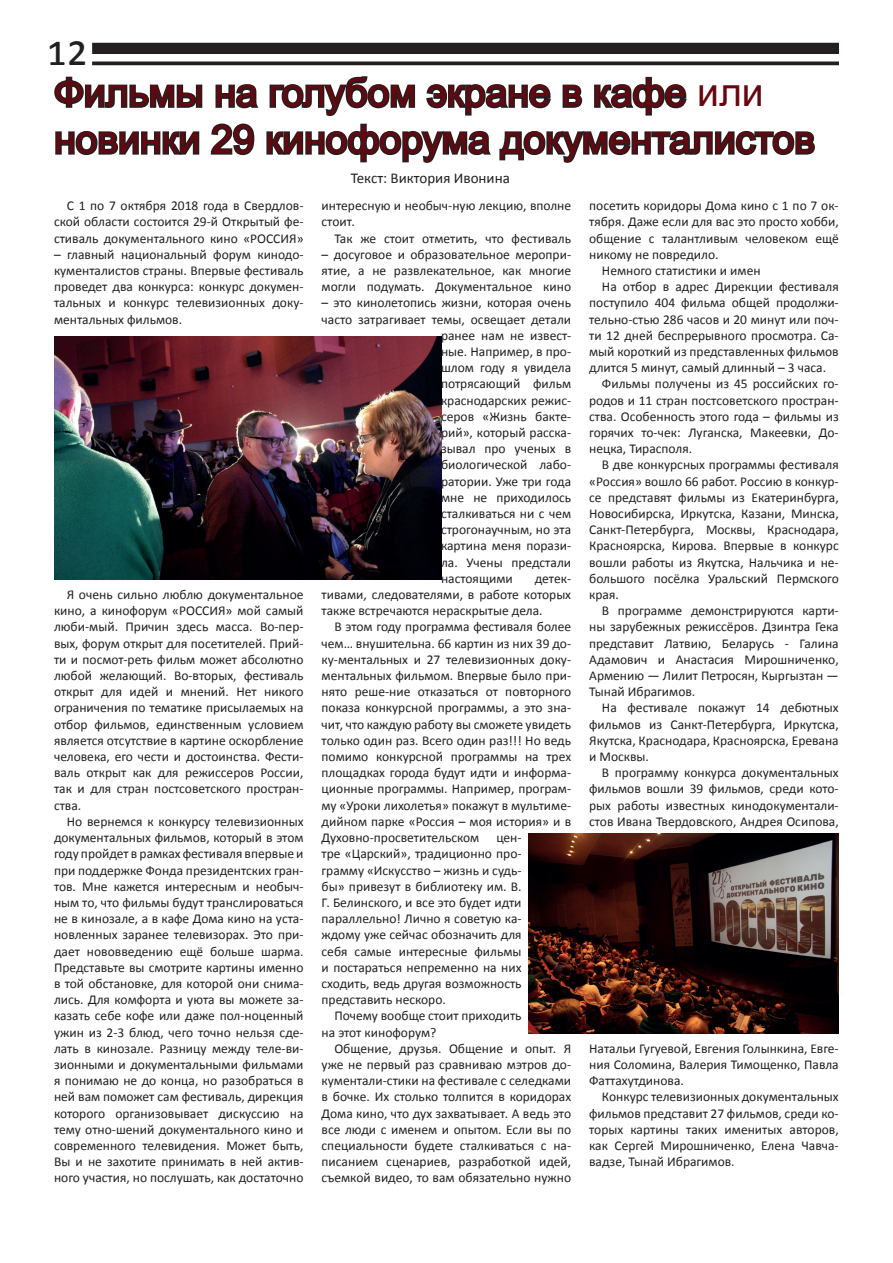
<style>
.page{position:relative;width:893px;height:1263px;background:#fff}
.page>*{position:absolute;margin:0;border:0;box-sizing:border-box;transform-origin:0 0}
.t1{font:45px "Calibri";color:#231f20}
.t2{font:39px/46.8px "Arial";color:#66070f}
.t3{font:15px "Calibri";color:#231f20}
.t4{font:13.5px/16.2px "Calibri";color:#231f20;text-align:justify}
</style>
<div class="page">
<div style="left:92px;top:43px;width:747px;height:11px;background:#231f20"></div>
<svg style="left:92px;top:61px;width:747px;height:4px;background:#3e3a3b"></svg>
<svg style="left:54px;top:76px;width:761px;height:87px"></svg>
<img style="left:54px;top:336px;width:387px;height:243px">
<img style="left:528px;top:833px;width:311px;height:200px">
<h1 class="t1" style="left:47px;top:22px;width:42px">12</h1>
<h2 class="t2" style="left:54px;top:70px;width:762px">Фильмы на голубом экране в кафе или новинки 29 кинофорума документалистов</h2>
<p class="t4" style="left:54px;top:198px;width:251px;text-indent:13px">С 1 по 7 октября 2018 года в Свердлов&shy;ской области состоится 29-й Открытый фе&shy;стиваль документального кино «РОССИЯ»</p>
<p class="t4" style="left:54px;top:246px;width:251px">– главный национальный форум кинодо&shy;кументалистов страны. Впервые фестиваль проведет два конкурса: конкурс докумен&shy;тальных и конкурс телевизионных доку&shy;ментальных фильмов.</p>
<p class="t4" style="left:54px;top:586px;width:251px;text-indent:13px">Я очень сильно люблю документальное кино, а кинофорум «РОССИЯ» мой самый люби-мый. Причин здесь масса. Во-пер&shy;вых, форум открыт для посетителей. Прий&shy;ти и посмот-реть фильм может абсолютно любой желающий. Во-вторых, фестиваль открыт для идей и мнений. Нет никого ограничения по тематике присылаемых на отбор фильмов, единственным условием является отсутствие в картине оскорбление человека, его чести и достоинства. Фести&shy;валь открыт как для режиссеров России, так и для стран постсоветского простран&shy;ства.</p>
<p class="t4" style="left:54px;top:813px;width:251px;text-indent:13px">Но вернемся к конкурсу телевизионных документальных фильмов, который в этом году пройдет в рамках фестиваля впервые и при поддержке Фонда президентских гран&shy;тов. Мне кажется интересным и необыч&shy;ным то, что фильмы будут транслироваться не в кинозале, а в кафе Дома кино на уста&shy;новленных заранее телевизорах. Это при&shy;дает нововведению ещё больше шарма.<br>Представьте вы смотрите картины именно в той обстановке, для которой они снима&shy;лись. Для комфорта и уюта вы можете за&shy;казать себе кофе или даже пол-ноценный ужин из 2-3 блюд, чего точно нельзя сде&shy;лать в кинозале. Разницу между теле-ви&shy;зионными и документальными фильмами я понимаю не до конца, но разобраться в ней вам поможет сам фестиваль, дирекция которого организовывает дискуссию на тему отно-шений документального кино и современного телевидения. Может быть, Вы и не захотите принимать в ней актив&shy;ного участия, но послушать, как достаточно</p>
<p class="t3" style="left:351px;top:168px;width:161px">Текст: Виктория Ивонина</p>
<p class="t4" style="left:322px;top:198px;width:251px">интересную и необыч-ную лекцию, вполне стоит.</p>
<p class="t4" style="left:334px;top:230px;width:238px">Так же стоит отметить, что фестиваль</p>
<p class="t4" style="left:322px;top:246px;width:251px">– досуговое и образовательное меропри&shy;ятие, а не развлекательное, как многие могли подумать. Документальное кино</p>
<p class="t4" style="left:322px;top:295px;width:251px">– это кинолетопись жизни, которая очень</p>
<p class="t4" style="left:322px;top:311px;width:251px">часто затрагивает темы, освещает детали</p>
<p class="t4" style="left:441px;top:327px;width:132px">ранее нам не извест-</p>
<p class="t4" style="left:441px;top:343px;width:132px">ные. Например, в про-</p>
<p class="t4" style="left:441px;top:360px;width:132px">шлом году я увидела</p>
<p class="t4" style="left:441px;top:376px;width:132px">потрясающий фильм</p>
<p class="t4" style="left:441px;top:392px;width:132px">краснодарских режис-</p>
<p class="t4" style="left:441px;top:408px;width:132px">серов «Жизнь бакте-</p>
<p class="t4" style="left:441px;top:424px;width:132px">рий», который расска-</p>
<p class="t4" style="left:441px;top:441px;width:132px">зывал про ученых в</p>
<p class="t4" style="left:441px;top:457px;width:132px">биологической лабо-</p>
<p class="t4" style="left:441px;top:473px;width:132px">ратории. Уже три года</p>
<p class="t4" style="left:441px;top:489px;width:132px">мне не приходилось</p>
<p class="t4" style="left:441px;top:505px;width:132px">сталкиваться ни с чем</p>
<p class="t4" style="left:441px;top:522px;width:132px">строгонаучным, но эта</p>
<p class="t4" style="left:441px;top:538px;width:132px">картина меня порази-</p>
<p class="t4" style="left:441px;top:554px;width:132px">ла. Учены предстали</p>
<p class="t4" style="left:441px;top:570px;width:73px">настоящими</p>
<p class="t4" style="left:322px;top:570px;width:251px;text-indent:213px">детек&shy;тивами, следователями, в работе которых также встречаются нераскрытые дела.</p>
<p class="t4" style="left:322px;top:619px;width:251px;text-indent:13px">В этом году программа фестиваля более чем… внушительна. 66 картин из них 39 до&shy;ку-ментальных и 27 телевизионных доку&shy;ментальных фильмом. Впервые было при&shy;нято реше-ние отказаться от повторного показа конкурсной программы, а это зна&shy;чит, что каждую работу вы сможете увидеть только один раз. Всего один раз!!! Но ведь помимо конкурсной программы на трех площадках города будут идти и информа&shy;ционные программы. Например, програм&shy;му «Уроки лихолетья» покажут в мультиме&shy;дийном парке «Россия – моя история» и в Духовно-просветительском</p>
<p class="t4" style="left:322px;top:829px;width:202px;text-indent:175px">цен&shy;тре «Царский», традиционно про&shy;грамму «Искусство – жизнь и судь&shy;бы» привезут в библиотеку им. В.<br>Г. Белинского, и все это будет идти параллельно! Лично я советую ка&shy;ждому уже сейчас обозначить для себя самые интересные фильмы и постараться непременно на них сходить, ведь другая возможность представить нескоро.</p>
<p class="t4" style="left:322px;top:1008px;width:202px;text-indent:13px">Почему вообще стоит приходить на этот кинофорум?</p>
<p class="t4" style="left:322px;top:1040px;width:251px;text-indent:13px">Общение, друзья. Общение и опыт. Я уже не первый раз сравниваю мэтров до&shy;кументали-стики на фестивале с селедками в бочке. Их столько толпится в коридорах Дома кино, что дух захватывает. А ведь это все люди с именем и опытом. Если вы по специальности будете сталкиваться с на&shy;писанием сценариев, разработкой идей, съемкой видео, то вам обязательно нужно</p>
<p class="t4" style="left:589px;top:198px;width:251px">посетить коридоры Дома кино с 1 по 7 ок-</p>
<p class="t4" style="left:589px;top:214px;width:251px">тября. Даже если для вас это просто хобби,</p>
<p class="t4" style="left:589px;top:230px;width:251px">общение с талантливым человеком ещё</p>
<p class="t4" style="left:589px;top:246px;width:131px">никому не повредило.</p>
<p class="t4" style="left:602px;top:262px;width:160px">Немного статистики и имен</p>
<p class="t4" style="left:602px;top:279px;width:238px">На отбор в адрес Дирекции фестиваля</p>
<p class="t4" style="left:589px;top:295px;width:251px">поступило 404 фильма общей продолжи-</p>
<p class="t4" style="left:589px;top:311px;width:251px">тельно-стью 286 часов и 20 минут или поч-</p>
<p class="t4" style="left:589px;top:327px;width:251px">ти 12 дней беспрерывного просмотра. Са-</p>
<p class="t4" style="left:589px;top:343px;width:251px">мый короткий из представленных фильмов</p>
<p class="t4" style="left:589px;top:360px;width:238px">длится 5 минут, самый длинный – 3 часа.</p>
<p class="t4" style="left:602px;top:376px;width:238px">Фильмы получены из 45 российских го-</p>
<p class="t4" style="left:589px;top:392px;width:251px">родов и 11 стран постсоветского простран-</p>
<p class="t4" style="left:589px;top:408px;width:251px">ства. Особенность этого года – фильмы из</p>
<p class="t4" style="left:589px;top:424px;width:251px">горячих то-чек: Луганска, Макеевки, До-</p>
<p class="t4" style="left:589px;top:441px;width:104px">нецка, Тирасполя.</p>
<p class="t4" style="left:602px;top:457px;width:238px">В две конкурсных программы фестиваля</p>
<p class="t4" style="left:589px;top:473px;width:251px">«Россия» вошло 66 работ. Россию в конкур-</p>
<p class="t4" style="left:589px;top:489px;width:251px">се представят фильмы из Екатеринбурга,</p>
<p class="t4" style="left:589px;top:505px;width:251px">Новосибирска, Иркутска, Казани, Минска,</p>
<p class="t4" style="left:589px;top:522px;width:251px">Санкт-Петербурга, Москвы, Краснодара,</p>
<p class="t4" style="left:589px;top:538px;width:251px">Красноярска, Кирова. Впервые в конкурс</p>
<p class="t4" style="left:589px;top:554px;width:251px">вошли работы из Якутска, Нальчика и не-</p>
<p class="t4" style="left:589px;top:570px;width:251px">большого посёлка Уральский Пермского</p>
<p class="t4" style="left:589px;top:586px;width:31px">края.</p>
<p class="t4" style="left:602px;top:603px;width:238px">В программе демонстрируются карти-</p>
<p class="t4" style="left:589px;top:619px;width:251px">ны зарубежных режиссёров. Дзинтра Гека</p>
<p class="t4" style="left:589px;top:635px;width:251px">представит Латвию, Беларусь - Галина</p>
<p class="t4" style="left:589px;top:651px;width:251px">Адамович и Анастасия Мирошниченко,</p>
<p class="t4" style="left:589px;top:667px;width:251px">Армению — Лилит Петросян, Кыргызтан —</p>
<p class="t4" style="left:589px;top:684px;width:108px">Тынай Ибрагимов.</p>
<p class="t4" style="left:602px;top:700px;width:238px">На фестивале покажут 14 дебютных</p>
<p class="t4" style="left:589px;top:716px;width:251px">фильмов из Санкт-Петербурга, Иркутска,</p>
<p class="t4" style="left:589px;top:732px;width:251px">Якутска, Краснодара, Красноярска, Еревана</p>
<p class="t4" style="left:589px;top:748px;width:61px">и Москвы.</p>
<p class="t4" style="left:602px;top:765px;width:238px">В программу конкурса документальных</p>
<p class="t4" style="left:589px;top:781px;width:251px">фильмов вошли 39 фильмов, среди кото-</p>
<p class="t4" style="left:589px;top:797px;width:251px">рых работы известных кинодокументали-</p>
<p class="t4" style="left:589px;top:813px;width:251px">стов Ивана Твердовского, Андрея Осипова,</p>
<p class="t4" style="left:589px;top:1040px;width:251px">Натальи Гугуевой, Евгения Голынкина, Евге&shy;ния Соломина, Валерия Тимощенко, Павла Фаттахутдинова.</p>
<p class="t4" style="left:589px;top:1089px;width:251px;text-indent:13px">Конкурс телевизионных документальных фильмов представит 27 фильмов, среди ко&shy;торых картины таких именитых авторов, как Сергей Мирошниченко, Елена Чавча&shy;вадзе, Тынай Ибрагимов.</p>
</div>
